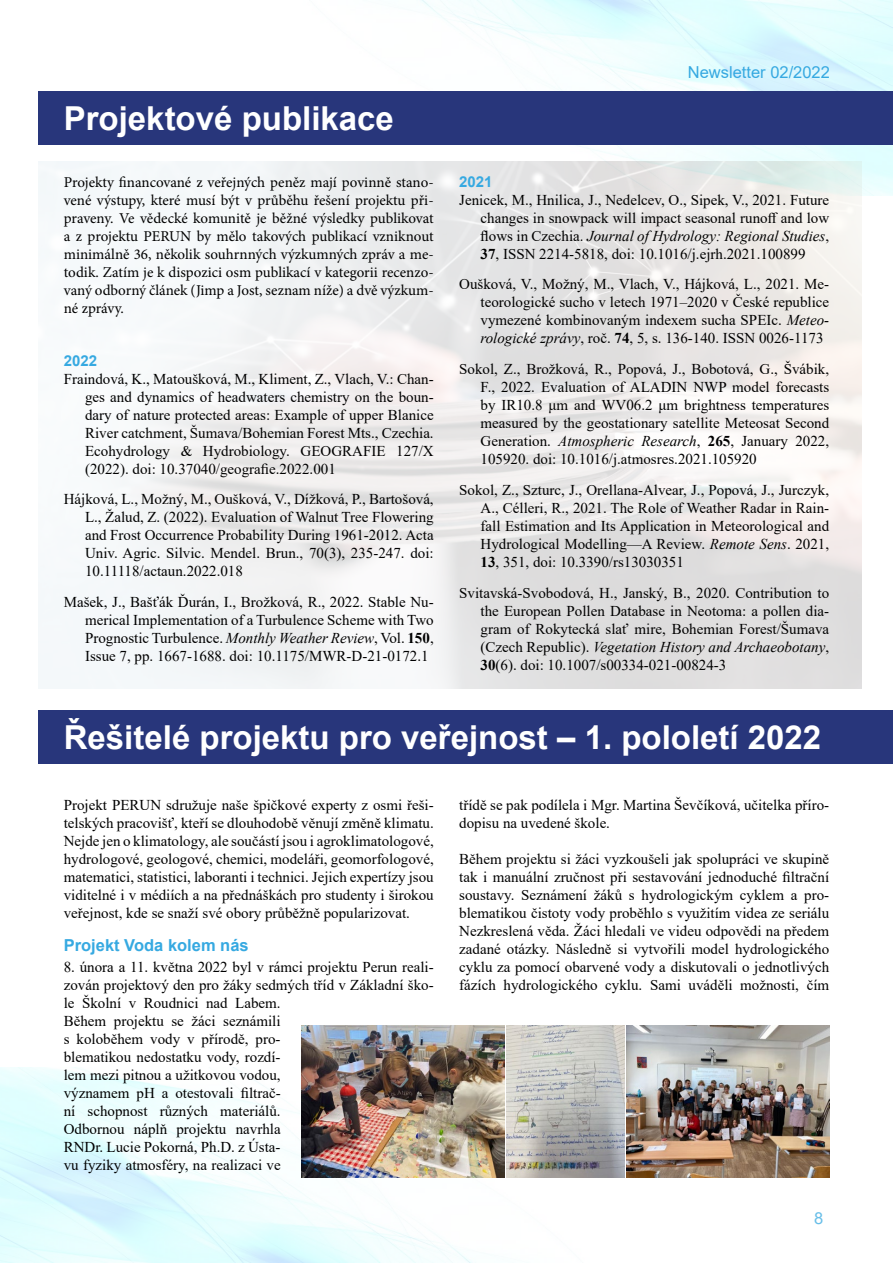
<style>
.page{position:relative;width:893px;height:1263px;background:#fff}
.page>*{position:absolute;margin:0;border:0;box-sizing:border-box;transform-origin:0 0}
.t1{font:700 33px "Arial";color:#fff}
.t2{font:700 16.5px "Arial";color:#36a9e1}
.t3{font:16.5px "Arial";color:#36a9e1}
.t4{font:15px/18px "Times New Roman";color:#000;text-align:justify}
.t5{font:15px/18px "Minion Pro";letter-spacing:-.005em;color:#000;text-align:justify}
.t6{font:700 15px "Arial";color:#36a9e1}
.s1{font-style:italic}
.s2{font-weight:700}
</style>
<div class="page">
<img style="left:0;top:1067px;width:830px;height:196px">
<div style="left:38px;top:710px;width:855px;height:53px;background:#28367b"></div>
<div style="left:38px;top:91px;width:855px;height:54px;background:#28367b"></div>
<img style="left:302px;top:1026px;width:203px;height:152px">
<img style="left:507px;top:1026px;width:117px;height:152px">
<img style="left:626px;top:1026px;width:203px;height:152px">
<h1 class="t1" style="left:64px;top:95px;width:332px">Projektové publikace</h1>
<p class="t5" style="left:64px;top:173px;width:371px">Projekty financované z veřejných peněz mají povinně stano&shy;vené výstupy, které musí být v průběhu řešení projektu při&shy;praveny. Ve vědecké komunitě je běžné výsledky publikovat a z projektu PERUN by mělo takových publikací vzniknout minimálně 36, několik souhrnných výzkumných zpráv a me&shy;todik. Zatím je k dispozici osm publikací v kategorii recenzo&shy;vaný odborný článek (Jimp a Jost, seznam níže) a dvě výzkum&shy;né zprávy.</p>
<p class="t6" style="left:64px;top:350px;width:35px">2022</p>
<p class="t4" style="left:85px;top:369px;width:350px;text-indent:-21px">Fraindová, K., Matoušková, M., Kliment, Z., Vlach, V.: Chan&shy;ges and dynamics of headwaters chemistry on the boun&shy;dary of nature protected areas: Example of upper Blanice River catchment, Šumava/Bohemian Forest Mts., Czechia.<br>Ecohydrology &amp; Hydrobiology. GEOGRAFIE 127/X (2022). doi: 10.37040/geografie.2022.001</p>
<p class="t4" style="left:85px;top:490px;width:350px;text-indent:-21px">Hájková, L., Možný, M., Oušková, V., Dížková, P., Bartošová, L., Žalud, Z. (2022). Evaluation of Walnut Tree Flowering and Frost Occurrence Probability During 1961-2012. Acta Univ. Agric. Silvic. Mendel. Brun., 70(3), 235-247. doi:<br>10.11118/actaun.2022.018</p>
<p class="t4" style="left:85px;top:593px;width:350px;text-indent:-21px">Mašek, J., Bašťák Ďurán, I., Brožková, R., 2022. Stable Nu&shy;merical Implementation of a Turbulence Scheme with Two Prognostic Turbulence. <span class="s1">Monthly Weather Review</span>, Vol. <span class="s2">150</span>, Issue 7, pp. 1667-1688. doi: 10.1175/MWR-D-21-0172.1</p>
<p class="t3" style="left:688px;top:61px;width:144px">Newsletter 02/2022</p>
<p class="t6" style="left:459px;top:171px;width:35px">2021</p>
<p class="t4" style="left:480px;top:190px;width:350px;text-indent:-21px">Jenicek, M., Hnilica, J., Nedelcev, O., Sipek, V., 2021. Future changes in snowpack will impact seasonal runoff and low flows in Czechia. <span class="s1">Journal of Hydrology: Regional Studies</span>, <span class="s2">37</span>, ISSN 2214-5818, doi: 10.1016/j.ejrh.2021.100899</p>
<p class="t4" style="left:480px;top:275px;width:350px;text-indent:-21px">Oušková, V., Možný, M., Vlach, V., Hájková, L., 2021. Me&shy;teorologické sucho v letech 1971–2020 v České republice vymezené kombinovaným indexem sucha SPEIc. <span class="s1">Meteo&shy;rologické zprávy</span>, roč. <span class="s2">74</span>, 5, s. 136-140. ISSN 0026-1173</p>
<p class="t4" style="left:480px;top:360px;width:350px;text-indent:-21px">Sokol, Z., Brožková, R., Popová, J., Bobotová, G., Švábik, F., 2022. Evaluation of ALADIN NWP model forecasts by IR10.8 μm and WV06.2 μm brightness temperatures measured by the geostationary satellite Meteosat Second Generation. <span class="s1">Atmospheric Research</span>, <span class="s2">265</span>, January 2022, 105920. doi: 10.1016/j.atmosres.2021.105920</p>
<p class="t4" style="left:480px;top:480px;width:350px;text-indent:-21px">Sokol, Z., Szturc, J., Orellana-Alvear, J., Popová, J., Jurczyk, A., Célleri, R., 2021. The Role of Weather Radar in Rain&shy;fall Estimation and Its Application in Meteorological and Hydrological Modelling—A Review. <span class="s1">Remote Sens</span>. 2021, <span class="s2">13</span>, 351, doi: 10.3390/rs13030351</p>
<p class="t4" style="left:480px;top:583px;width:350px;text-indent:-21px">Svitavská-Svobodová, H., Janský, B., 2020. Contribution to the European Pollen Database in Neotoma: a pollen dia&shy;gram of Rokytecká slať mire, Bohemian Forest/Šumava (Czech Republic). <span class="s1">Vegetation History and Archaeobotany</span>, <span class="s2">30</span>(6). doi: 10.1007/s00334-021-00824-3</p>
<h1 class="t1" style="left:64px;top:714px;width:759px">Řešitelé projektu pro veřejnost – 1. pololetí 2022</h1>
<p class="t4" style="left:64px;top:796px;width:371px">Projekt PERUN sdružuje naše špičkové experty z osmi řeši&shy;telských pracovišť, kteří se dlouhodobě věnují změně klimatu.<br>Nejde jen o klimatology, ale součástí jsou i agroklimatologové, hydrologové, geologové, chemici, modeláři, geomorfologové, matematici, statistici, laboranti i technici. Jejich expertízy jsou viditelné i v médiích a na přednáškách pro studenty i širokou veřejnost, kde se snaží své obory průběžně popularizovat.</p>
<p class="t2" style="left:64px;top:933px;width:186px">Projekt Voda kolem nás</p>
<p class="t4" style="left:64px;top:958px;width:371px;text-align:left">8. února a 11. května 2022 byl v rámci projektu Perun reali&shy;zován projektový den pro žáky sedmých tříd v Základní ško&shy;le Školní v Roudnici nad Labem.<br>Během projektu se žáci seznámili<br>s koloběhem vody v přírodě, pro-<br>blematikou nedostatku vody, rozdí-<br>lem mezi pitnou a užitkovou vodou,<br>významem pH a otestovali filtrač-<br>ní schopnost různých materiálů.<br>Odbornou náplň projektu navrhla<br>RNDr. Lucie Pokorná, Ph.D. z Ústa-<br>vu fyziky atmosféry, na realizaci ve</p>
<p class="t4" style="left:459px;top:796px;width:371px">třídě se pak podílela i Mgr. Martina Ševčíková, učitelka příro&shy;dopisu na uvedené škole.</p>
<p class="t4" style="left:459px;top:850px;width:371px">Během projektu si žáci vyzkoušeli jak spolupráci ve skupině tak i manuální zručnost při sestavování jednoduché filtrační soustavy. Seznámení žáků s hydrologickým cyklem a pro&shy;blematikou čistoty vody proběhlo s využitím videa ze seriálu Nezkreslená věda. Žáci hledali ve videu odpovědi na předem zadané otázky. Následně si vytvořili model hydrologického cyklu za pomocí obarvené vody a diskutovali o jednotlivých fázích hydrologického cyklu. Sami uváděli možnosti, čím</p>
<p class="t3" style="left:814px;top:1207px;width:11px">8</p>
</div>
